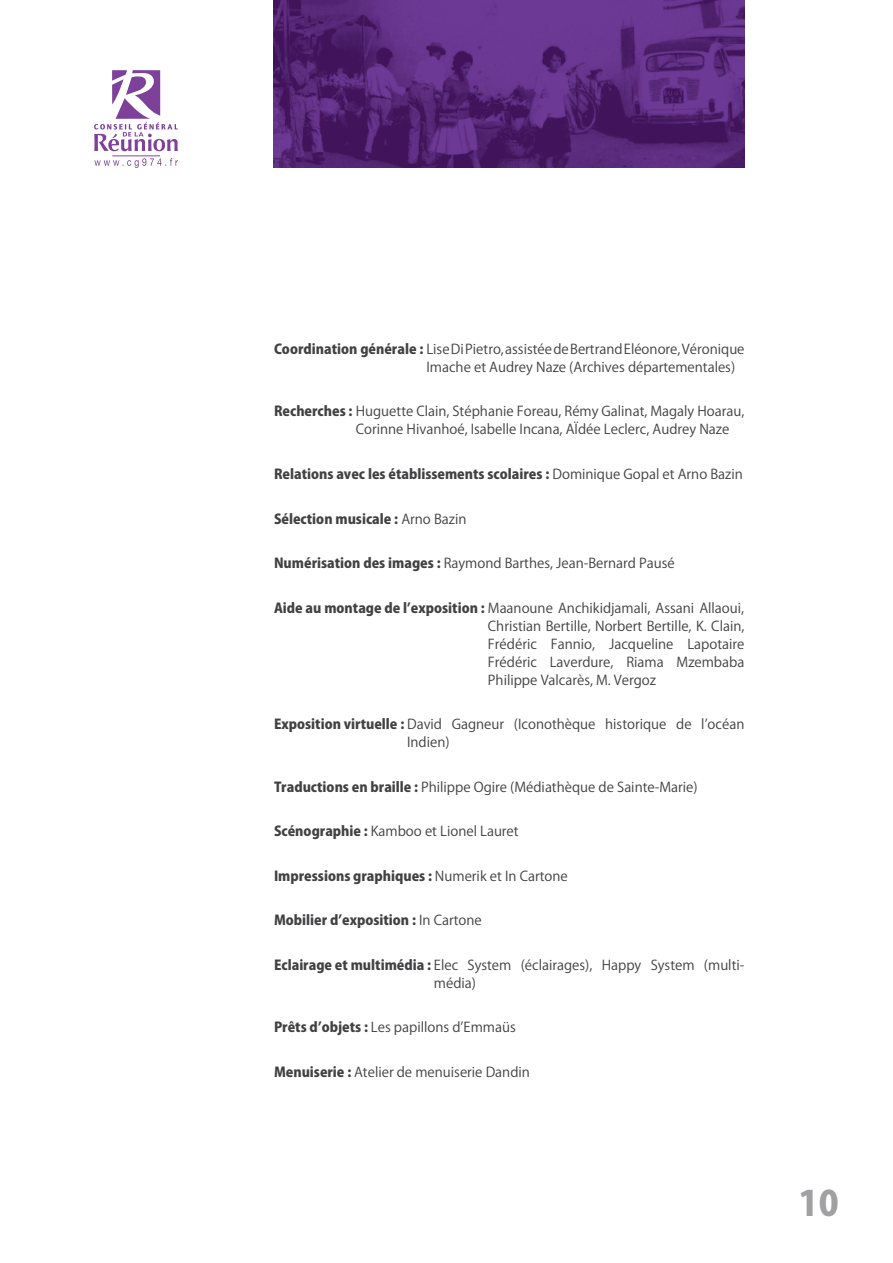
<style>
.page{position:relative;width:893px;height:1263px;background:#fff}
.page>*{position:absolute;margin:0;border:0;box-sizing:border-box;transform-origin:0 0}
.t1{font:800 34.5px "Koz Go Pro";color:#a1a1a4}
.t2{font:13.5px/18px "Koz Go Pro";color:#414042}
.t3{font:800 13.5px "Koz Go Pro";color:#414042}
.s1{font-weight:800}
.s2{font-weight:400}
</style>
<div class="page">
<img style="left:274px;top:0;width:470px;height:168px">
<svg style="left:94px;top:70px;width:84px;height:98px"></svg>
<p class="t2" style="left:426px;top:340px;width:320px;text-indent:-152px"><span class="s1">Coordination générale :</span> Lise Di Pietro, assistée de Bertrand Eléonore, Véronique<br>Imache et Audrey Naze (Archives départementales)</p>
<p class="t2" style="left:356px;top:403px;width:390px;text-indent:-82px"><span class="s1">Recherches :</span> Huguette Clain, Stéphanie Foreau, Rémy Galinat, Magaly Hoarau,<br>Corinne Hivanhoé, Isabelle Incana, AÏdée Leclerc, Audrey Naze</p>
<p class="t3" style="left:274px;top:465px;width:470px">Relations avec les établissements scolaires : <span class="s2">Dominique Gopal et Arno Bazin</span></p>
<p class="t3" style="left:274px;top:510px;width:194px">Sélection musicale : <span class="s2">Arno Bazin</span></p>
<p class="t2" style="left:274px;top:554px;width:402px"><span class="s1">Numérisation des images :</span> Raymond Barthes, Jean-Bernard Pausé</p>
<p class="t2" style="left:488px;top:599px;width:258px;text-align:justify;text-indent:-214px"><span class="s1">Aide au montage de l’exposition :</span> Maanoune Anchikidjamali, Assani Allaoui, Christian Bertille, Norbert Bertille, K. Clain, Frédéric Fannio, Jacqueline Lapotaire Frédéric Laverdure, Riama Mzembaba Philippe Valcarès, M. Vergoz</p>
<p class="t2" style="left:407px;top:715px;width:339px;text-indent:-133px"><span class="s1">Exposition virtuelle :</span> David Gagneur (Iconothèque historique de l’océan<br>Indien)</p>
<p class="t2" style="left:274px;top:778px;width:425px"><span class="s1">Traductions en braille :</span> Philippe Ogire (Médiathèque de Sainte-Marie)</p>
<p class="t2" style="left:274px;top:822px;width:246px"><span class="s1">Scénographie :</span> Kamboo et Lionel Lauret</p>
<p class="t3" style="left:274px;top:867px;width:295px">Impressions graphiques : <span class="s2">Numerik et In Cartone</span></p>
<p class="t3" style="left:274px;top:911px;width:209px">Mobilier d’exposition : <span class="s2">In Cartone</span></p>
<p class="t2" style="left:434px;top:956px;width:312px;text-indent:-160px"><span class="s1">Eclairage et multimédia :</span> Elec System (éclairages), Happy System (multi&shy;média)</p>
<p class="t2" style="left:274px;top:1018px;width:243px"><span class="s1">Prêts d’objets :</span> Les papillons d’Emmaüs</p>
<p class="t2" style="left:274px;top:1063px;width:257px"><span class="s1">Menuiserie :</span> Atelier de menuiserie Dandin</p>
<h1 class="t1" style="left:799px;top:1181px;width:42px">10</h1>
</div>
